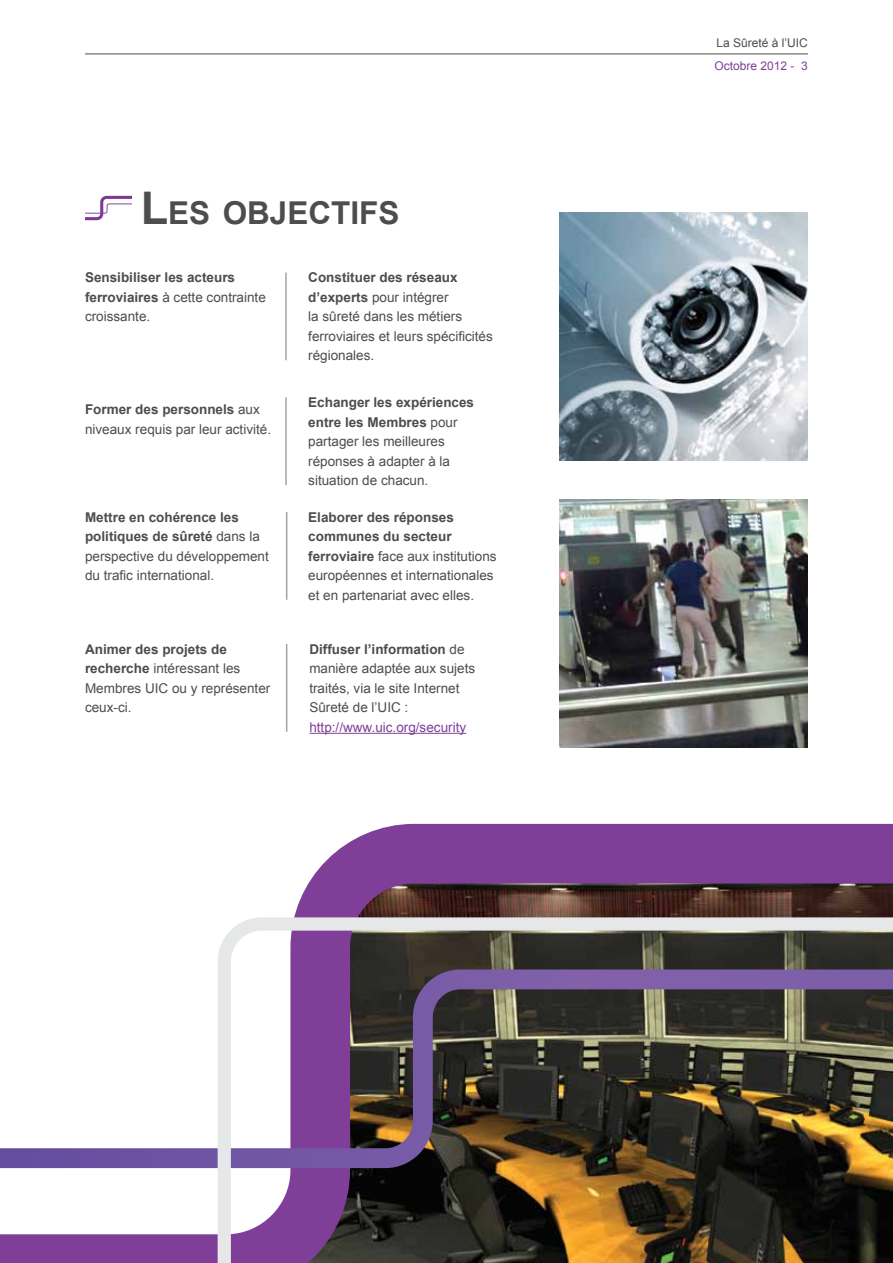
<style>
.page{position:relative;width:893px;height:1263px;background:#fff}
.page>*{position:absolute;margin:0;border:0;box-sizing:border-box;transform-origin:0 0}
.t1{font:700 31.5px "Arial";color:#4d4d4f}
.t2{font:13.5px/19.5px "Arial";color:#4d4d4f}
.t3{font:700 13.5px/19.5px "Arial";color:#4d4d4f}
.t4{font:13.5px "Arial";color:#7f3f98}
.t5{font:12px "Arial";color:#4d4d4f}
.t6{font:12px "Arial";color:#7f3f98}
.s1{font-size:45px}
.s2{font-weight:400}
.s3{font-weight:700}
</style>
<div class="page">
<hr style="left:85px;top:54px;width:723px;height:1px;background:#4d4d4f">
<img style="left:560px;top:213px;width:248px;height:248px">
<img style="left:560px;top:500px;width:248px;height:248px">
<hr style="left:285px;top:273px;width:2px;height:87px;background:#a2a4a7">
<hr style="left:286px;top:512px;width:1px;height:88px;background:#a2a4a7">
<hr style="left:286px;top:644px;width:1px;height:88px;background:#a2a4a7">
<hr style="left:285px;top:397px;width:2px;height:88px;background:#a2a4a7">
<hr style="left:309px;top:733px;width:157px;height:1px;background:#7f3f98">
<svg style="left:85px;top:196px;width:46px;height:24px"></svg>
<svg style="left:294px;top:824px;width:599px;height:93px;background:#744479"></svg>
<svg style="left:0;top:917px;width:893px;height:346px"></svg>
<h1 class="t1" style="left:141px;top:192px;width:260px"><span class="s1">L</span>ES OBJECTIFS</h1>
<p class="t3" style="left:85px;top:268px;width:182px">Sensibiliser les acteurs ferroviaires <span class="s2">à cette contrainte croissante.</span></p>
<p class="t2" style="left:308px;top:268px;width:186px"><span class="s3">Constituer des réseaux d’experts</span> pour intégrer<br>la sûreté dans les métiers ferroviaires et leurs spécificités régionales.</p>
<p class="t2" style="left:85px;top:400px;width:188px"><span class="s3">Former des personnels</span> aux niveaux requis par leur activité.</p>
<p class="t2" style="left:308px;top:393px;width:167px"><span class="s3">Echanger les expériences entre les Membres</span> pour partager les meilleures réponses à adapter à la situation de chacun.</p>
<p class="t2" style="left:85px;top:507px;width:185px"><span class="s3">Mettre en cohérence les politiques de sûreté</span> dans la perspective du développement du trafic international.</p>
<p class="t2" style="left:308px;top:507px;width:190px"><span class="s3">Elaborer des réponses communes du secteur ferroviaire</span> face aux institutions européennes et internationales et en partenariat avec elles.</p>
<p class="t2" style="left:85px;top:639px;width:187px"><span class="s3">Animer des projets de recherche</span> intéressant les<br>Membres UIC ou y représenter ceux-ci.</p>
<p class="t2" style="left:309px;top:639px;width:167px"><span class="s3">Diffuser l’information</span> de manière adaptée aux sujets traités, via le site Internet<br>Sûreté de l’UIC :</p>
<p class="t4" style="left:309px;top:718px;width:158px">http://www.uic.org/security</p>
<p class="t5" style="left:716px;top:35px;width:93px">La Sûreté à l’UIC</p>
<p class="t6" style="left:714px;top:57px;width:95px">Octobre 2012 - 3</p>
</div>
